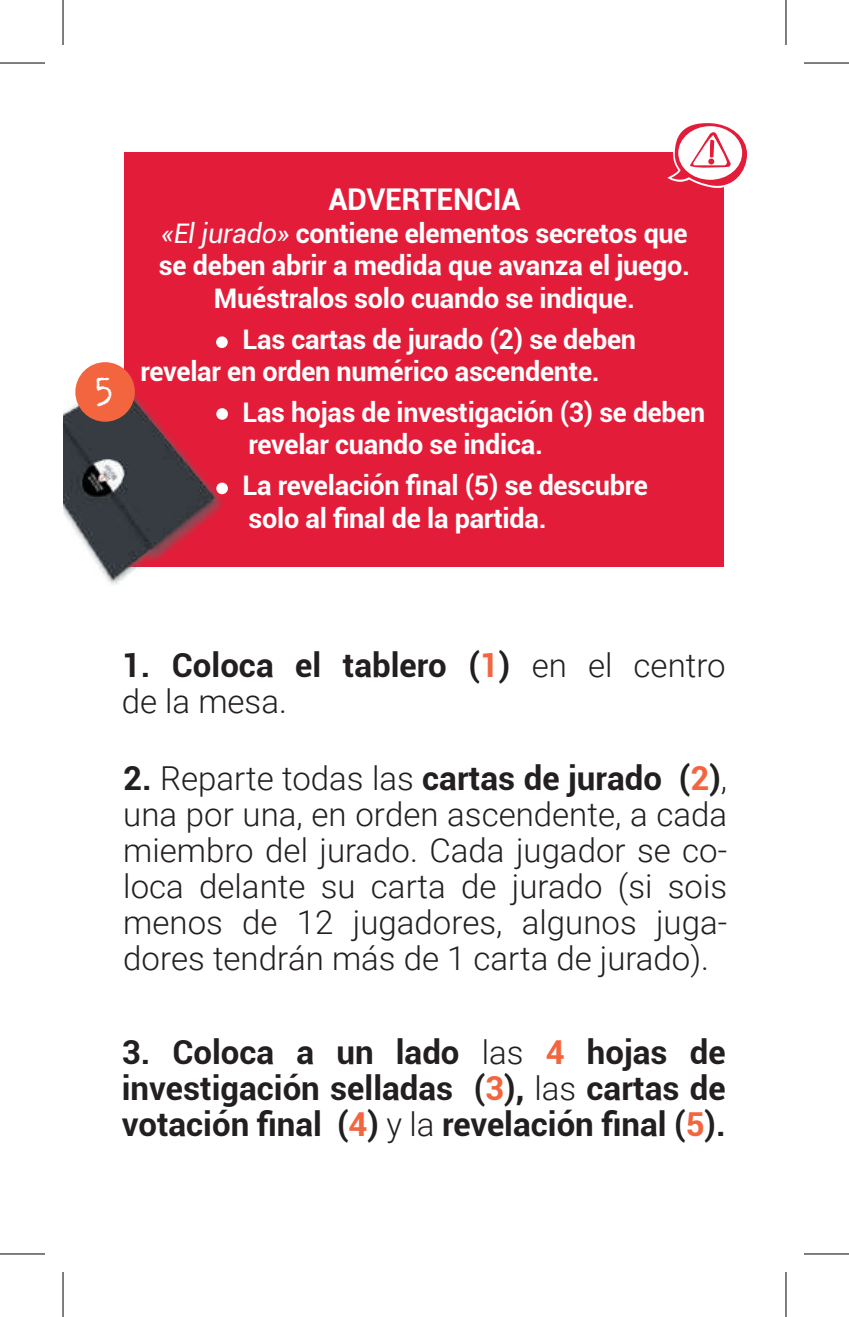
<style>
.page{position:relative;width:849px;height:1317px;background:#fff}
.page>*{position:absolute;margin:0;border:0;box-sizing:border-box;transform-origin:0 0}
.t1{font:39px "Kingthings Trypewriter 2";color:#fff}
.t2{font:300 33px/36px "Roboto";color:#231f20;text-align:justify}
.t3{font:700 33px/36px "Roboto";color:#231f20}
.t4{font:700 30px "Roboto";letter-spacing:-.01em;color:#fff}
.t5{font:700 27px/32.4px "Roboto";letter-spacing:-.01em;color:#fff}
.s1{font-weight:400;font-style:italic}
.s2{color:#f2653e}
.s3{font-weight:300}
.s4{font-weight:700}
.s5{font-weight:700;color:#f2653e}
</style>
<div class="page">
<div style="left:124px;top:153px;width:600px;height:414px;background:#e31d39"></div>
<img style="left:63px;top:220px;width:176px;height:365px">
<div style="left:75px;top:362px;width:60px;height:60px;background:#f2653e;border-radius:50%"></div>
<div style="left:216px;top:336px;width:12px;height:12px;background:#fff;border-radius:50%"></div>
<div style="left:216px;top:408px;width:12px;height:12px;background:#fff;border-radius:50%"></div>
<div style="left:216px;top:482px;width:12px;height:12px;background:#fff;border-radius:50%"></div>
<svg style="left:667px;top:123px;width:80px;height:66px"></svg>
<svg style="left:786px;top:0;width:1px;height:45px"></svg>
<svg style="left:786px;top:1272px;width:1px;height:45px"></svg>
<hr style="left:0;top:62px;width:45px;height:2px;background:#000">
<hr style="left:804px;top:62px;width:45px;height:2px;background:#000">
<hr style="left:0;top:1253px;width:45px;height:1px;background:#000">
<hr style="left:804px;top:1253px;width:45px;height:1px;background:#000">
<hr style="left:62px;top:0;width:2px;height:45px;background:#000">
<hr style="left:62px;top:1272px;width:2px;height:45px;background:#000">
<hr style="left:785px;top:0;width:1px;height:45px;background:#000">
<hr style="left:785px;top:1272px;width:1px;height:45px;background:#000">
<h1 class="t1" style="left:93px;top:369px;width:24px">5</h1>
<p class="t4" style="left:328px;top:179px;width:194px">ADVERTENCIA</p>
<p class="t5" style="left:159px;top:216px;width:532px;text-align:center"><span class="s1">«El jurado»</span> contiene elementos secretos que se deben abrir a medida que avanza el juego.<br>Muéstralos solo cuando se indique.</p>
<p class="t5" style="left:140px;top:322px;width:497px;text-indent:102px">Las cartas de jurado (2) se deben revelar en orden numérico ascendente.</p>
<p class="t5" style="left:242px;top:395px;width:464px">Las hojas de investigación (3) se deben revelar cuando se indica.</p>
<p class="t5" style="left:242px;top:468px;width:407px">La revelación final (5) se descubre solo al final de la partida.</p>
<p class="t3" style="left:122px;top:646px;width:605px">1. Coloca el tablero (<span class="s2">1</span>) <span class="s3">en el centro de la mesa.</span></p>
<p class="t2" style="left:123px;top:759px;width:605px"><span class="s4">2.</span> Reparte todas las <span class="s4">cartas de jurado (</span><span class="s5">2</span><span class="s4">)</span>, una por una, en orden ascendente, a cada miembro del jurado. Cada jugador se co&shy;loca delante su carta de jurado (si sois menos de 12 jugadores, algunos juga&shy;dores tendrán más de 1 carta de jurado).</p>
<p class="t3" style="left:122px;top:1032px;width:605px;text-align:justify">3. Coloca a un lado <span class="s3">las</span> <span class="s2">4</span> hojas de investigación selladas (<span class="s2">3</span>), <span class="s3">las</span> cartas de votación final (<span class="s2">4</span>) <span class="s3">y la</span> revelación final (<span class="s2">5</span>).</p>
</div>
